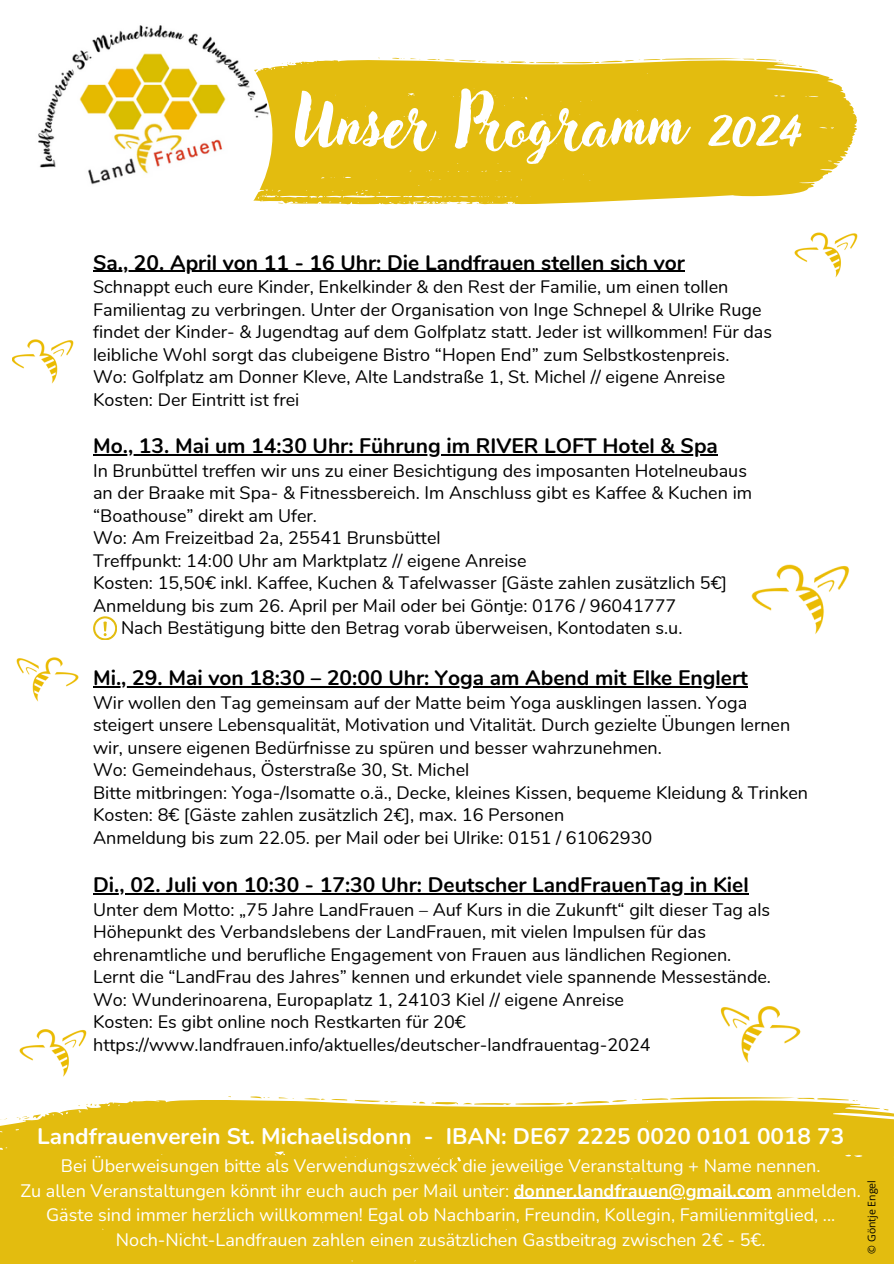
<style>
.page{position:relative;width:894px;height:1264px;background:#fff}
.page>*{position:absolute;margin:0;border:0;box-sizing:border-box;transform-origin:0 0}
.t1{font:61.5px "Adlery Pro";color:#fff}
.t2{font:700 22.5px "Nunito";color:#fff}
.t3{font:700 21px "Nunito";color:#000}
.t4{font:18px/22.5px "Nunito";color:#000}
.t5{font:18px/24.8px "Nunito";color:#fff;text-align:center}
.t6{font:10.5px "Open Sans";color:#000}
.s1{font-weight:700}
</style>
<div class="page">
<svg style="left:253px;top:57px;width:604px;height:148px;background:#e5c123"></svg>
<svg style="left:426px;top:59px;width:61px;height:3px"></svg>
<svg style="left:440px;top:202px;width:10px;height:2px"></svg>
<svg style="left:254px;top:69px;width:4px;height:5px"></svg>
<svg style="left:282px;top:62px;width:11px;height:2px"></svg>
<svg style="left:496px;top:58px;width:291px;height:6px"></svg>
<svg style="left:410px;top:58px;width:10px;height:2px"></svg>
<svg style="left:392px;top:58px;width:12px;height:1px"></svg>
<img style="left:25px;top:11px;width:247px;height:247px;border-radius:50%">
<img style="left:751px;top:564px;width:98px;height:70px">
<hr style="left:93px;top:271px;width:294px;height:1px;background:#000">
<hr style="left:387px;top:271px;width:297px;height:1px;background:#000">
<hr style="left:93px;top:454px;width:76px;height:1px;background:#000">
<hr style="left:169px;top:454px;width:548px;height:1px;background:#000">
<hr style="left:93px;top:686px;width:654px;height:1px;background:#000">
<hr style="left:93px;top:893px;width:655px;height:1px;background:#000">
<img style="left:12px;top:339px;width:62px;height:45px">
<img style="left:720px;top:1006px;width:80px;height:57px">
<img style="left:794px;top:232px;width:63px;height:46px">
<div style="left:0;top:1097px;width:893px;height:166px;background:#e3bc0f"></div>
<svg style="left:331px;top:1098px;width:16px;height:2px"></svg>
<svg style="left:304px;top:1097px;width:21px;height:3px"></svg>
<svg style="left:354px;top:1099px;width:44px;height:4px"></svg>
<svg style="left:412px;top:1100px;width:13px;height:3px"></svg>
<svg style="left:431px;top:1099px;width:196px;height:7px"></svg>
<svg style="left:0;top:1118px;width:7px;height:2px"></svg>
<svg style="left:17px;top:1114px;width:24px;height:7px"></svg>
<svg style="left:86px;top:1102px;width:11px;height:4px"></svg>
<svg style="left:642px;top:1097px;width:215px;height:4px"></svg>
<svg style="left:279px;top:1097px;width:15px;height:2px"></svg>
<svg style="left:250px;top:1096px;width:19px;height:2px"></svg>
<img style="left:19px;top:1029px;width:67px;height:48px">
<img style="left:16px;top:657px;width:62px;height:45px">
<svg style="left:93px;top:616px;width:24px;height:24px"></svg>
<hr style="left:513px;top:1197px;width:258px;height:1px;background:#fff">
<h2 class="t1" style="left:295px;top:96px;width:505px">Unser Programm 2024</h2>
<h1 class="t3" style="left:93px;top:248px;width:593px">Sa., 20. April von 11 - 16 Uhr: Die Landfrauen stellen sich vor</h1>
<h1 class="t4" style="left:93px;top:276px;width:680px">Schnappt euch eure Kinder, Enkelkinder &amp; den Rest der Familie, um einen tollen Familientag zu verbringen. Unter der Organisation von Inge Schnepel &amp; Ulrike Ruge findet der Kinder- &amp; Jugendtag auf dem Golfplatz statt. Jeder ist willkommen! Für das leibliche Wohl sorgt das clubeigene Bistro “Hopen End” zum Selbstkostenpreis.<br>Wo: Golfplatz am Donner Kleve, Alte Landstraße 1, St. Michel // eigene Anreise Kosten: Der Eintritt ist frei</h1>
<p class="t3" style="left:93px;top:432px;width:626px">Mo., 13. Mai um 14:30 Uhr: Führung im RIVER LOFT Hotel &amp; Spa</p>
<h2 class="t4" style="left:93px;top:459px;width:655px">In Brunbüttel treffen wir uns zu einer Besichtigung des imposanten Hotelneubaus</h2>
<h2 class="t4" style="left:93px;top:482px;width:660px">an der Braake mit Spa- &amp; Fitnessbereich. Im Anschluss gibt es Kaffee &amp; Kuchen im</h2>
<h2 class="t4" style="left:93px;top:504px;width:225px">“Boathouse” direkt am Ufer.</h2>
<h2 class="t4" style="left:93px;top:527px;width:349px">Wo: Am Freizeitbad 2a, 25541 Brunsbüttel</h2>
<h2 class="t4" style="left:93px;top:549px;width:435px">Treffpunkt: 14:00 Uhr am Marktplatz // eigene Anreise</h2>
<h2 class="t4" style="left:93px;top:572px;width:635px">Kosten: 15,50€ inkl. Kaffee, Kuchen &amp; Tafelwasser [Gäste zahlen zusätzlich 5€]</h2>
<h2 class="t4" style="left:93px;top:594px;width:584px">Anmeldung bis zum 26. April per Mail oder bei Göntje: 0176 / 96041777</h2>
<h2 class="t4" style="left:121px;top:617px;width:562px">Nach Bestätigung bitte den Betrag vorab überweisen, Kontodaten s.u.</h2>
<h2 class="t3" style="left:93px;top:663px;width:656px">Mi., 29. Mai von 18:30 – 20:00 Uhr: Yoga am Abend mit Elke Englert</h2>
<h2 class="t4" style="left:93px;top:691px;width:716px">Wir wollen den Tag gemeinsam auf der Matte beim Yoga ausklingen lassen. Yoga steigert unsere Lebensqualität, Motivation und Vitalität. Durch gezielte Übungen lernen wir, unsere eigenen Bedürfnisse zu spüren und besser wahrzunehmen.<br>Wo: Gemeindehaus, Österstraße 30, St. Michel<br>Bitte mitbringen: Yoga-/Isomatte o.ä., Decke, kleines Kissen, bequeme Kleidung &amp; Trinken Kosten: 8€ [Gäste zahlen zusätzlich 2€], max. 16 Personen<br>Anmeldung bis zum 22.05. per Mail oder bei Ulrike: 0151 / 61062930</h2>
<h2 class="t3" style="left:93px;top:870px;width:657px">Di., 02. Juli von 10:30 - 17:30 Uhr: Deutscher LandFrauenTag in Kiel</h2>
<h2 class="t4" style="left:93px;top:898px;width:679px">Unter dem Motto: „75 Jahre LandFrauen – Auf Kurs in die Zukunft“ gilt dieser Tag als Höhepunkt des Verbandslebens der LandFrauen, mit vielen Impulsen für das ehrenamtliche und berufliche Engagement von Frauen aus ländlichen Regionen.<br>Lernt die “LandFrau des Jahres” kennen und erkundet viele spannende Messestände.<br>Wo: Wunderinoarena, Europaplatz 1, 24103 Kiel // eigene Anreise<br>Kosten: Es gibt online noch Restkarten für 20€ https://www.landfrauen.info/aktuelles/deutscher-landfrauentag-2024</h2>
<p class="t2" style="left:37px;top:1120px;width:808px">Landfrauenverein St. Michaelisdonn - IBAN: DE67 2225 0020 0101 0018 73</p>
<p class="t5" style="left:21px;top:1153px;width:841px">Bei Überweisungen bitte als Verwendungszweck die jeweilige Veranstaltung + Name nennen.<br>Zu allen Veranstaltungen könnt ihr euch auch per Mail unter: <span class="s1">donner.landfrauen@gmail.com</span> anmelden.</p>
<p class="t5" style="left:46px;top:1202px;width:790px">Gäste sind immer herzlich willkommen! Egal ob Nachbarin, Freundin, Kollegin, Familienmitglied, ...<br>Noch-Nicht-Landfrauen zahlen einen zusätzlichen Gastbeitrag zwischen 2€ - 5€.</p>
<p class="t6" style="left:864px;top:1253px;width:75px;rotate:-90deg">© Göntje Engel</p>
</div>
